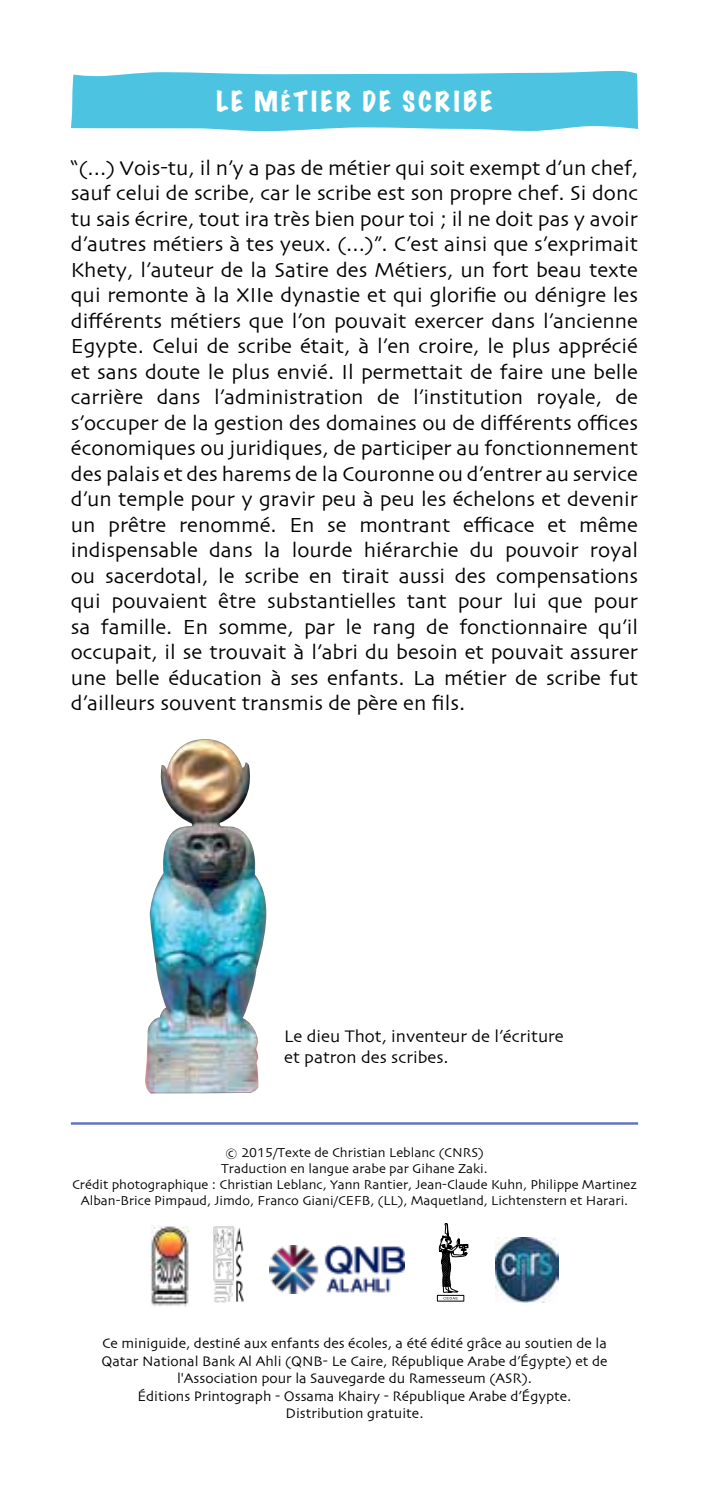
<style>
.page{position:relative;width:709px;height:1489px;background:#fff}
.page>*{position:absolute;margin:0;border:0;box-sizing:border-box;transform-origin:0 0}
.t1{font:expanded 25px "Marker Felt";letter-spacing:.135em;color:#fff}
.t2{font:21.25px/25.5px "Skia";color:#000;text-align:justify}
.t3{font:17.5px/21px "Skia";color:#000}
.t4{font:14.5px/17.5px "Skia";color:#000;text-align:center}
.t5{font:13.5px/16.2px "Skia";color:#000;text-align:center}
</style>
<div class="page">
<img style="left:270px;top:1245px;width:135px;height:48px">
<img style="left:214px;top:1226px;width:30px;height:75px">
<div style="left:437px;top:1295px;width:27px;height:6px;border:1px solid #000"></div>
<svg style="left:439px;top:1223px;width:29px;height:76px"></svg>
<img style="left:151px;top:1225px;width:38px;height:81px">
<img style="left:495px;top:1237px;width:63px;height:64px">
<hr style="left:71px;top:1122px;width:567px;height:2px;background:#6375bf">
<svg style="left:71px;top:71px;width:567px;height:60px;background:#5ac8e3"></svg>
<img style="left:145px;top:739px;width:121px;height:354px">
<p class="t1" style="left:216px;top:88px;width:277px">LE MÉTIER DE SCRIBE</p>
<p class="t2" style="left:71px;top:156px;width:568px">“(...) Vois-tu, il n’y a pas de métier qui soit exempt d’un chef, sauf celui de scribe, car le scribe est son propre chef. Si donc tu sais écrire, tout ira très bien pour toi ; il ne doit pas y avoir d’autres métiers à tes yeux. (...)”. C’est ainsi que s’exprimait Khety, l’auteur de la Satire des Métiers, un fort beau texte qui remonte à la XIIe dynastie et qui glorifie ou dénigre les différents métiers que l’on pouvait exercer dans l’ancienne Egypte. Celui de scribe était, à l’en croire, le plus apprécié et sans doute le plus envié. Il permettait de faire une belle carrière dans l’administration de l’institution royale, de s’occuper de la gestion des domaines ou de différents offices économiques ou juridiques, de participer au fonctionnement des palais et des harems de la Couronne ou d’entrer au service d’un temple pour y gravir peu à peu les échelons et devenir un prêtre renommé. En se montrant efficace et même indispensable dans la lourde hiérarchie du pouvoir royal ou sacerdotal, le scribe en tirait aussi des compensations qui pouvaient être substantielles tant pour lui que pour sa famille. En somme, par le rang de fonctionnaire qu’il occupait, il se trouvait à l’abri du besoin et pouvait assurer une belle éducation à ses enfants. La métier de scribe fut d’ailleurs souvent transmis de père en fils.</p>
<p class="t3" style="left:284px;top:1026px;width:281px">Le dieu Thot, inventeur de l’écriture et patron des scribes.</p>
<p class="t5" style="left:72px;top:1144px;width:566px">© 2015/Texte de Christian Leblanc (CNRS)<br>Traduction en langue arabe par Gihane Zaki.<br>Crédit photographique : Christian Leblanc, Yann Rantier, Jean-Claude Kuhn, Philippe Martinez Alban-Brice Pimpaud, Jimdo, Franco Giani/CEFB, (LL), Maquetland, Lichtenstern et Harari.</p>
<p class="t4" style="left:101px;top:1335px;width:508px">Ce miniguide, destiné aux enfants des écoles, a été édité grâce au soutien de la Qatar National Bank Al Ahli (QNB- Le Caire, République Arabe d’Égypte) et de l'Association pour la Sauvegarde du Ramesseum (ASR).<br>Éditions Printograph - Ossama Khairy - République Arabe d’Égypte.<br>Distribution gratuite.</p>
</div>
